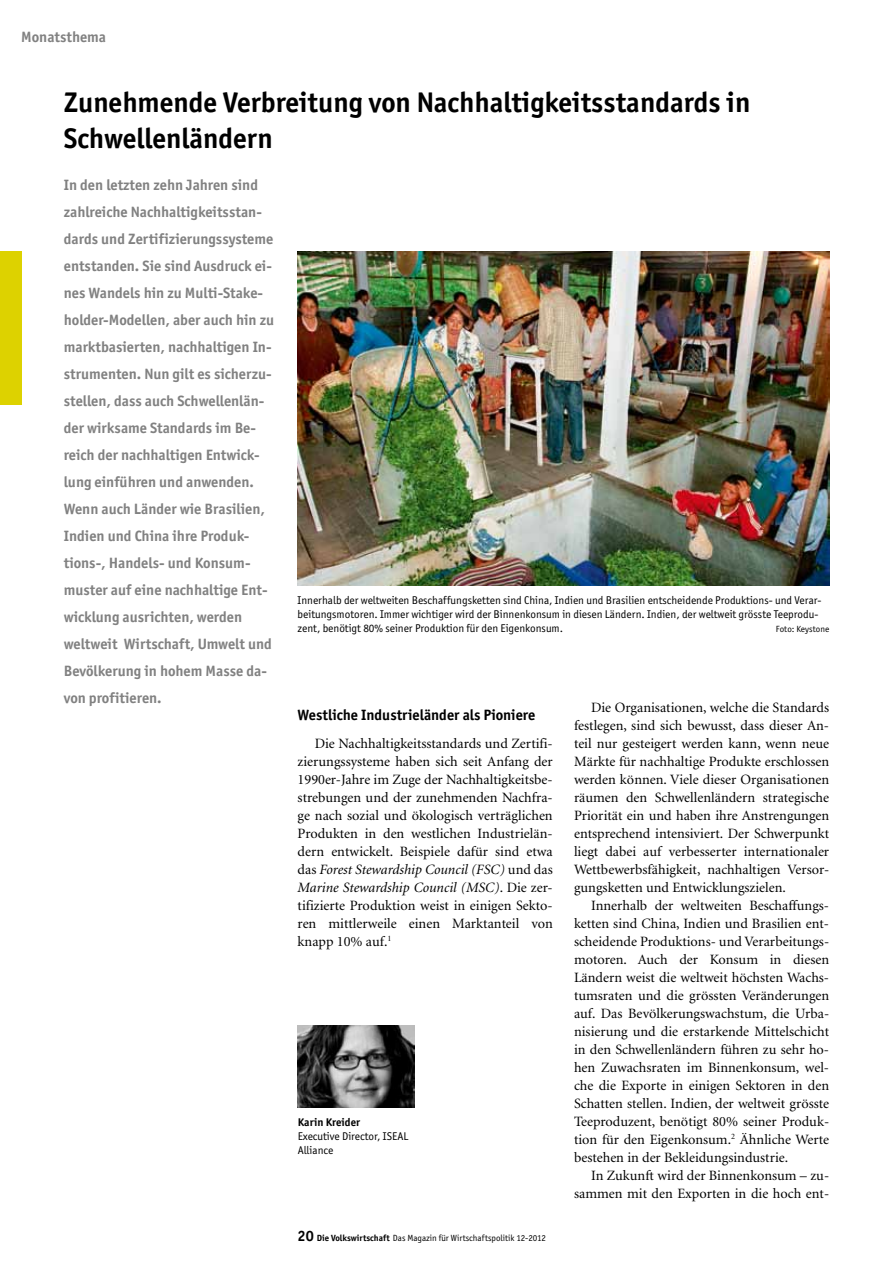
<style>
.page{position:relative;width:893px;height:1263px;background:#fff}
.page>*{position:absolute;margin:0;border:0;box-sizing:border-box;transform-origin:0 0}
.t1{font:700 28.5px/36px "Officina San ITC";color:#000}
.t2{font:700 15px/27px "Officina San ITC";color:#818181}
.t3{font:700 15px "Officina San ITC";color:#000}
.t4{font:14.25px/18px "Minion";color:#000;text-align:justify}
.t5{font:11.25px/14.2px "Officina San ITC";color:#000}
.t6{font:700 11.25px "Officina San ITC";color:#000}
.t7{font:9px "Officina San ITC";color:#000}
.s1{font-style:italic}
.s2{font-weight:700;font-size:15px}
.s3{font-weight:700}
</style>
<div class="page">
<div style="left:0;top:252px;width:21px;height:153px;background:#ddd200"></div>
<img style="left:298px;top:1026px;width:117px;height:82px">
<img style="left:298px;top:251px;width:531px;height:334px">
<p class="t2" style="left:21px;top:23px;width:86px">Monatsthema</p>
<h1 class="t1" style="left:64px;top:84px;width:688px">Zunehmende Verbreitung von Nachhaltigkeitsstandards in<br>Schwellenländern</h1>
<p class="t2" style="left:64px;top:172px;width:212px">In den letzten zehn Jahren sind zahlreiche Nachhaltigkeitsstan&shy;dards und Zertifizierungssysteme entstanden. Sie sind Ausdruck ei&shy;nes Wandels hin zu Multi-Stake&shy;holder-Modellen, aber auch hin zu marktbasierten, nachhaltigen In&shy;strumenten. Nun gilt es sicherzu&shy;stellen, dass auch Schwellenlän&shy;der wirksame Standards im Be&shy;reich der nachhaltigen Entwick&shy;lung einführen und anwenden.<br>Wenn auch Länder wie Brasilien,<br>Indien und China ihre Produk&shy;tions-, Handels- und Konsum&shy;muster auf eine nachhaltige Ent&shy;wicklung ausrichten, werden weltweit Wirtschaft, Umwelt und<br>Bevölkerung in hohem Masse da&shy;von profitieren.</p>
<p class="t5" style="left:298px;top:593px;width:525px">Innerhalb der weltweiten Beschaffungsketten sind China, Indien und Brasilien entscheidende Produktions- und Verar&shy;beitungsmotoren. Immer wichtiger wird der Binnenkonsum in diesen Ländern. Indien, der weltweit grösste Teeprodu&shy;zent, benötigt 80% seiner Produktion für den Eigenkonsum.</p>
<p class="t7" style="left:776px;top:624px;width:55px">Foto: Keystone</p>
<p class="t4" style="left:574px;top:698px;width:257px;text-indent:17px">Die Organisationen, welche die Standards festlegen, sind sich bewusst, dass dieser An&shy;teil nur gesteigert werden kann, wenn neue Märkte für nachhaltige Produkte erschlossen werden können. Viele dieser Organisationen räumen den Schwellenländern strategische Priorität ein und haben ihre Anstrengungen entsprechend intensiviert. Der Schwerpunkt liegt dabei auf verbesserter internationaler Wettbewerbsfähigkeit, nachhaltigen Versor&shy;gungsketten und Entwicklungszielen.</p>
<p class="t4" style="left:574px;top:896px;width:257px;text-indent:17px">Innerhalb der weltweiten Beschaffungs&shy;ketten sind China, Indien und Brasilien ent&shy;scheidende Produktions- und Verarbeitungs&shy;motoren. Auch der Konsum in diesen Ländern weist die weltweit höchsten Wachs&shy;tumsraten und die grössten Veränderungen auf. Das Bevölkerungswachstum, die Urba&shy;nisierung und die erstarkende Mittelschicht in den Schwellenländern führen zu sehr ho&shy;hen Zuwachsraten im Binnenkonsum, wel&shy;che die Exporte in einigen Sektoren in den Schatten stellen. Indien, der weltweit grösste Teeproduzent, benötigt 80% seiner Produk&shy;tion für den Eigenkonsum.<sup>2</sup> Ähnliche Werte bestehen in der Bekleidungsindustrie.</p>
<p class="t4" style="left:574px;top:1166px;width:257px;text-align:right">In Zukunft wird der Binnenkonsum – zu&shy;sammen mit den Exporten in die hoch ent-</p>
<p class="t3" style="left:298px;top:705px;width:239px">Westliche Industrieländer als Pioniere</p>
<p class="t4" style="left:298px;top:734px;width:257px;text-indent:17px">Die Nachhaltigkeitsstandards und Zertifi&shy;zierungssysteme haben sich seit Anfang der 1990er-Jahre im Zuge der Nachhaltigkeitsbe&shy;strebungen und der zunehmenden Nachfra&shy;ge nach sozial und ökologisch verträglichen Produkten in den westlichen Industrielän&shy;dern entwickelt. Beispiele dafür sind etwa das <span class="s1">Forest Stewardship Council (FSC)</span> und das <span class="s1">Marine Stewardship Council (MSC)</span>. Die zer&shy;tifizierte Produktion weist in einigen Sekto&shy;ren mittlerweile einen Marktanteil von knapp 10% auf.<sup>1</sup></p>
<p class="t6" style="left:298px;top:1115px;width:64px">Karin Kreider</p>
<p class="t5" style="left:298px;top:1129px;width:112px">Executive Director, ISEAL<br>Alliance</p>
<p class="t7" style="left:298px;top:1232px;width:250px"><span class="s2">20</span> <span class="s3">Die Volkswirtschaft</span> Das Magazin für Wirtschaftspolitik 12-2012</p>
</div>
